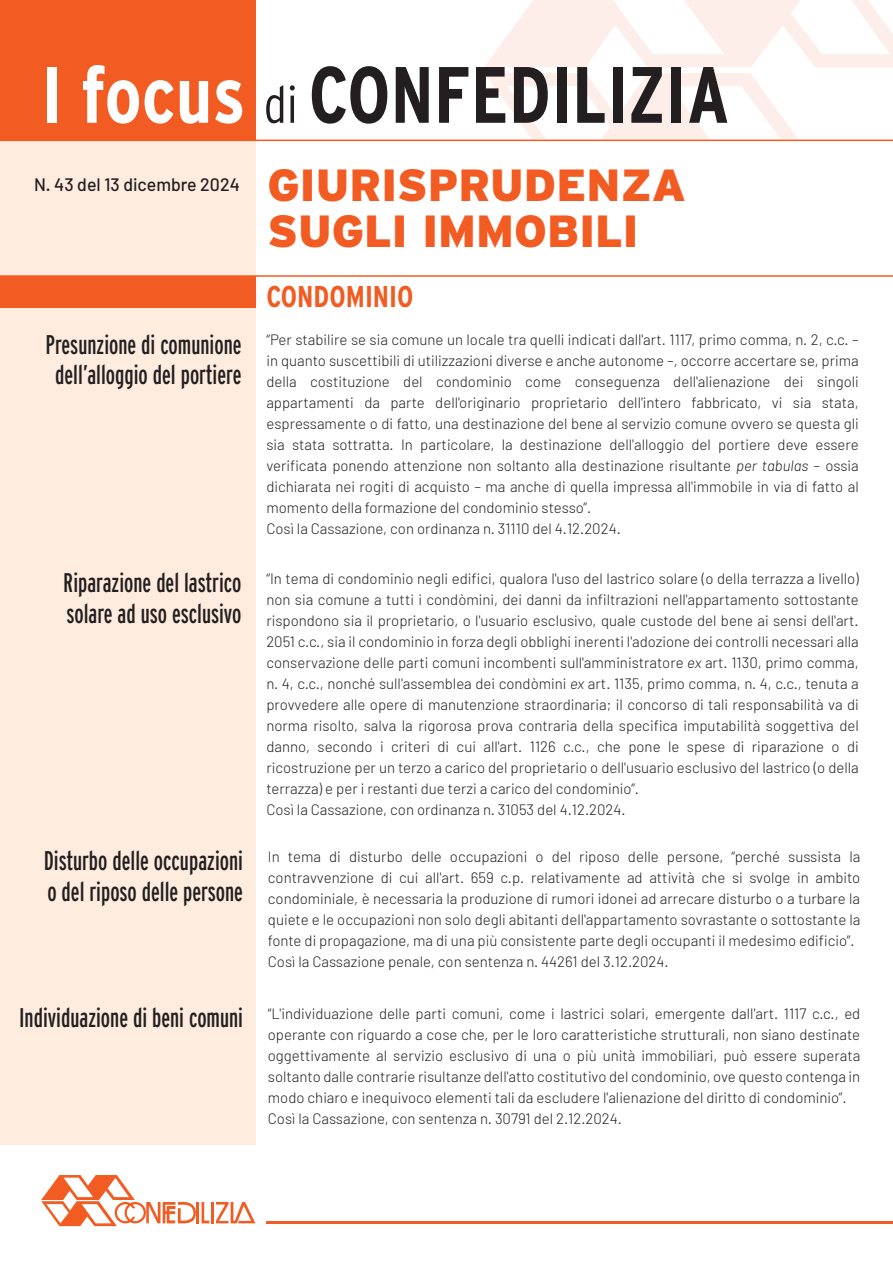
<style>
.page{position:relative;width:893px;height:1263px;background:#fff}
.page>*{position:absolute;margin:0;border:0;box-sizing:border-box;transform-origin:0 0}
.t1{font:700 condensed 79.65px "Interstate";color:#231f20}
.t2{font:900 45px/45.5px "Interstate";color:#f25b21}
.t3{font:700 condensed 30px "Interstate";color:#f25b21}
.t4{font:extra-condensed 27px/30.5px "Interstate";color:#231f20}
.t5{font:500 18px "Barlow";color:#231f20}
.t6{font:300 15px/21px "Barlow";color:#231f20}
.s1{color:#fff}
.s2{font-weight:300;font-size:51.75px}
.s3{font-style:italic}
</style>
<div class="page">
<div style="left:0;top:0;width:255px;height:1144px;background:#feecdf"></div>
<hr style="left:267px;top:1221px;width:626px;height:2px;background:#f25b21">
<hr style="left:196px;top:1202px;width:3px;height:21px;background:#f25b21">
<svg style="left:202px;top:1202px;width:7px;height:21px"></svg>
<hr style="left:211px;top:1202px;width:3px;height:21px;background:#f25b21">
<svg style="left:216px;top:1202px;width:39px;height:21px"></svg>
<svg style="left:41px;top:1175px;width:155px;height:51px"></svg>
<svg style="left:484px;top:0;width:409px;height:67px"></svg>
<svg style="left:485px;top:73px;width:313px;height:66px"></svg>
<div style="left:0;top:0;width:255px;height:140px;background:#f25b21"></div>
<hr style="left:0;top:140px;width:893px;height:1px;background:#f25b21">
<hr style="left:0;top:275px;width:893px;height:2px;background:#f25b21">
<div style="left:0;top:276px;width:255px;height:31px;background:#f25b21"></div>
<h1 class="t1" style="left:41px;top:50px;width:690px"><span class="s1">I focus</span> <span class="s2">di</span> CONFEDILIZIA</h1>
<p class="t5" style="left:34px;top:173px;width:207px">N. 43 del 13 dicembre 2024</p>
<h2 class="t2" style="left:267px;top:162px;width:420px">GIURISPRUDENZA<br>SUGLI IMMOBILI</h2>
<h3 class="t3" style="left:266px;top:280px;width:149px">CONDOMINIO</h3>
<h3 class="t4" style="left:46px;top:329px;width:197px;text-align:center">Presunzione di comunione dell’alloggio del portiere</h3>
<p class="t6" style="left:266px;top:329px;width:594px">“Per stabilire se sia comune un locale tra quelli indicati dall'art. 1117, primo comma, n. 2, c.c. – in quanto suscettibili di utilizzazioni diverse e anche autonome –, occorre accertare se, prima della costituzione del condominio come conseguenza dell'alienazione dei singoli appartamenti da parte dell'originario proprietario dell'intero fabbricato, vi sia stata, espressamente o di fatto, una destinazione del bene al servizio comune ovvero se questa gli sia stata sottratta. In particolare, la destinazione dell'alloggio del portiere deve essere verificata ponendo attenzione non soltanto alla destinazione risultante <span class="s3">per tabulas</span> – ossia dichiarata nei rogiti di acquisto – ma anche di quella impressa all'immobile in via di fatto al momento della formazione del condominio stesso”.<br>Così la Cassazione, con ordinanza n. 31110 del 4.12.2024.</p>
<h3 class="t4" style="left:63px;top:567px;width:180px">Riparazione del lastrico solare ad uso esclusivo</h3>
<p class="t6" style="left:266px;top:567px;width:594px">“In tema di condominio negli edifici, qualora l'uso del lastrico solare (o della terrazza a livello) non sia comune a tutti i condòmini, dei danni da infiltrazioni nell'appartamento sottostante rispondono sia il proprietario, o l'usuario esclusivo, quale custode del bene ai sensi dell'art.<br>2051 c.c., sia il condominio in forza degli obblighi inerenti l'adozione dei controlli necessari alla conservazione delle parti comuni incombenti sull'amministratore <span class="s3">ex</span> art. 1130, primo comma, n. 4, c.c., nonché sull'assemblea dei condòmini <span class="s3">ex</span> art. 1135, primo comma, n. 4, c.c., tenuta a provvedere alle opere di manutenzione straordinaria; il concorso di tali responsabilità va di norma risolto, salva la rigorosa prova contraria della specifica imputabilità soggettiva del danno, secondo i criteri di cui all'art. 1126 c.c., che pone le spese di riparazione o di ricostruzione per un terzo a carico del proprietario o dell'usuario esclusivo del lastrico (o della terrazza) e per i restanti due terzi a carico del condominio”.<br>Così la Cassazione, con ordinanza n. 31053 del 4.12.2024.</p>
<h3 class="t4" style="left:44px;top:845px;width:201px">Disturbo delle occupazioni o del riposo delle persone</h3>
<p class="t6" style="left:268px;top:845px;width:594px">In tema di disturbo delle occupazioni o del riposo delle persone, “perché sussista la contravvenzione di cui all'art. 659 c.p. relativamente ad attività che si svolge in ambito condominiale, è necessaria la produzione di rumori idonei ad arrecare disturbo o a turbare la quiete e le occupazioni non solo degli abitanti dell'appartamento sovrastante o sottostante la fonte di propagazione, ma di una più consistente parte degli occupanti il medesimo edificio”.<br>Così la Cassazione penale, con sentenza n. 44261 del 3.12.2024.</p>
<h3 class="t4" style="left:19px;top:1002px;width:225px">Individuazione di beni comuni</h3>
<p class="t6" style="left:268px;top:1002px;width:594px">“L'individuazione delle parti comuni, come i lastrici solari, emergente dall'art. 1117 c.c., ed operante con riguardo a cose che, per le loro caratteristiche strutturali, non siano destinate oggettivamente al servizio esclusivo di una o più unità immobiliari, può essere superata soltanto dalle contrarie risultanze dell'atto costitutivo del condominio, ove questo contenga in modo chiaro e inequivoco elementi tali da escludere l'alienazione del diritto di condominio”.<br>Così la Cassazione, con sentenza n. 30791 del 2.12.2024.</p>
</div>
